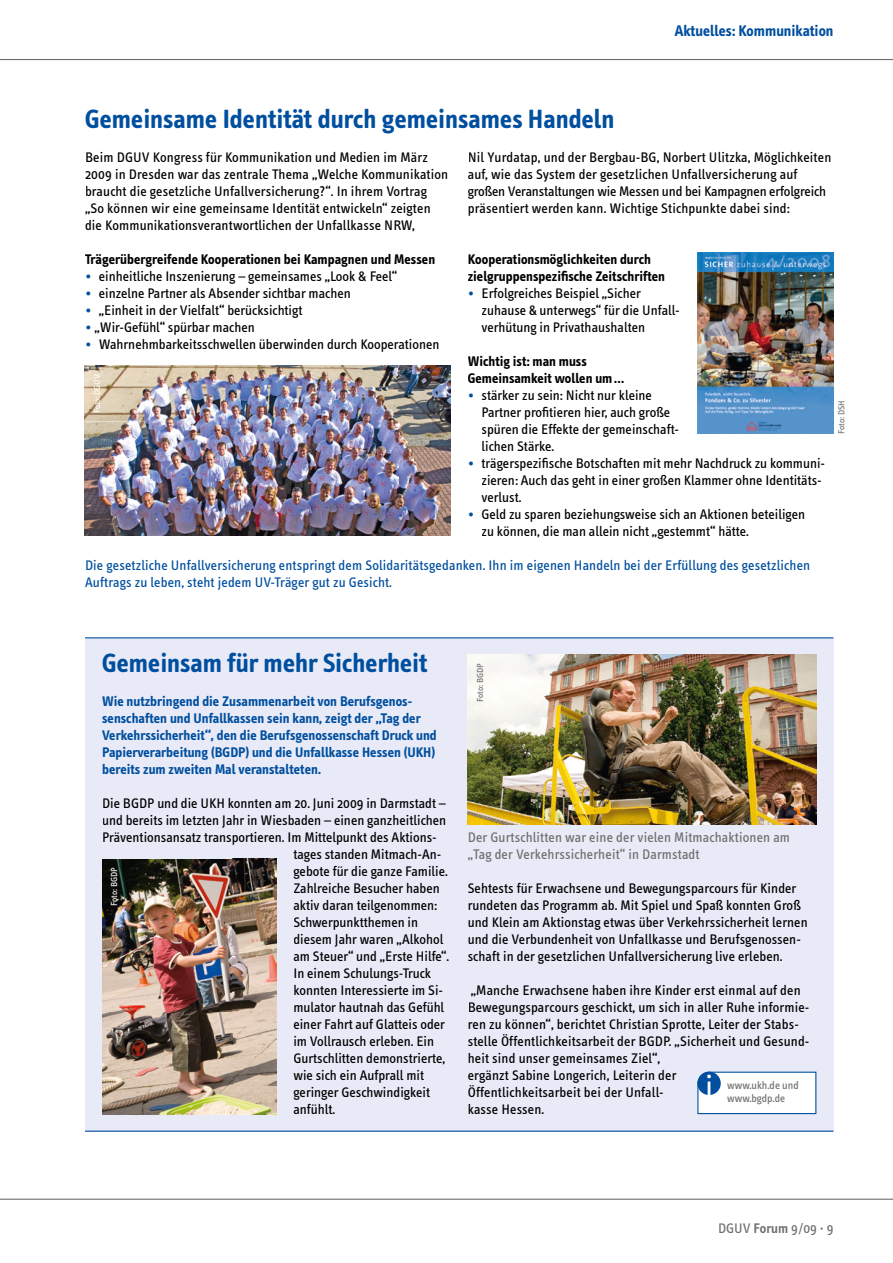
<style>
.page{position:relative;width:893px;height:1263px;background:#fff}
.page>*{position:absolute;margin:0;border:0;box-sizing:border-box;transform-origin:0 0}
.t1{font:30px "Info Text";color:#fff}
.t2{font:700 27px "Info Text";color:#004f9f}
.t3{font:700 15.75px "Info Text";color:#004f9f}
.t4{font:14.25px/17px "Info Text";color:#000}
.t5{font:700 14.25px/17px "Info Text";color:#004f9f}
.t6{font:14.25px/17px "Info Text";letter-spacing:.01em;color:#004f9f}
.t7{font:700 14.25px/17px "Info Text";color:#000}
.t8{font:14.25px/17px "Info Text";letter-spacing:.01em;color:#706f6f}
.t9{font:11.25px/13.5px "Info Text";color:#706f6f}
.t10{font:9px "Info Text";color:#fff}
.t11{font:9px "Info Text";color:#706f6f}
.s1{color:#004f9f}
.s2{font-weight:600}
</style>
<div class="page">
<hr style="left:0;top:59px;width:893px;height:1px;background:#706f6f">
<hr style="left:0;top:1198px;width:893px;height:2px;background:#706f6f">
<div style="left:85px;top:638px;width:748px;height:493px;background:#e8eaf7"></div>
<img style="left:102px;top:859px;width:175px;height:255px">
<hr style="left:85px;top:637px;width:748px;height:1px;background:#004f9f">
<hr style="left:85px;top:1130px;width:748px;height:2px;background:#004f9f">
<img style="left:468px;top:655px;width:348px;height:170px">
<img style="left:85px;top:366px;width:366px;height:170px">
<img style="left:697px;top:253px;width:136px;height:181px">
<svg style="left:697px;top:1071px;width:120px;height:44px;background:#ecf2f8"></svg>
<div style="left:697px;top:1071px;width:24px;height:24px;background:#004f9f;border-radius:50%"></div>
<p class="t3" style="left:675px;top:21px;width:160px">Aktuelles: Kommunikation</p>
<h2 class="t2" style="left:85px;top:103px;width:531px">Gemeinsame Identität durch gemeinsames Handeln</h2>
<p class="t4" style="left:85px;top:149px;width:365px">Beim DGUV Kongress für Kommunikation und Medien im März 2009 in Dresden war das zentrale Thema „Welche Kommunikation braucht die gesetzliche Unfallversicherung?“. In ihrem Vortrag „So können wir eine gemeinsame Identität entwickeln“ zeigten die Kommunikationsverantwortlichen der Unfallkasse NRW,</p>
<p class="t4" style="left:468px;top:149px;width:365px">Nil Yurdatap, und der Bergbau-BG, Norbert Ulitzka, Möglichkeiten auf, wie das System der gesetzlichen Unfallversicherung auf großen Veranstaltungen wie Messen und bei Kampagnen erfolgreich präsentiert werden kann. Wichtige Stichpunkte dabei sind:</p>
<p class="t7" style="left:85px;top:251px;width:352px">Trägerübergreifende Kooperationen bei Kampagnen und Messen</p>
<p class="t4" style="left:85px;top:268px;width:314px"><span class="s1">•</span> einheitliche Inszenierung – gemeinsames „Look &amp; Feel“</p>
<p class="t4" style="left:85px;top:285px;width:267px"><span class="s1">•</span> einzelne Partner als Absender sichtbar machen</p>
<p class="t4" style="left:85px;top:302px;width:219px"><span class="s1">•</span> „Einheit in der Vielfalt“ berücksichtigt</p>
<p class="t4" style="left:85px;top:319px;width:171px"><span class="s1">•</span> „Wir-Gefühl“ spürbar machen</p>
<p class="t4" style="left:85px;top:336px;width:356px"><span class="s1">•</span> Wahrnehmbarkeitsschwellen überwinden durch Kooperationen</p>
<p class="t7" style="left:468px;top:251px;width:199px">Kooperationsmöglichkeiten durch zielgruppenspezifische Zeitschriften</p>
<p class="t4" style="left:481px;top:285px;width:200px;text-indent:-14px"><span class="s1">•</span> Erfolgreiches Beispiel „Sicher zuhause &amp; unterwegs“ für die Unfall&shy;verhütung in Privathaushalten</p>
<p class="t7" style="left:468px;top:353px;width:158px">Wichtig ist: man muss<br>Gemeinsamkeit wollen um …</p>
<p class="t4" style="left:481px;top:387px;width:199px;text-indent:-14px"><span class="s1">•</span> stärker zu sein: Nicht nur kleine<br>Partner profitieren hier, auch große spüren die Effekte der gemeinschaft&shy;lichen Stärke.</p>
<p class="t4" style="left:481px;top:455px;width:345px;text-indent:-14px"><span class="s1">•</span> trägerspezifische Botschaften mit mehr Nachdruck zu kommuni&shy;zieren: Auch das geht in einer großen Klammer ohne Identitäts&shy;verlust.</p>
<p class="t4" style="left:481px;top:506px;width:325px;text-indent:-14px"><span class="s1">•</span> Geld zu sparen beziehungsweise sich an Aktionen beteiligen zu können, die man allein nicht „gestemmt“ hätte.</p>
<p class="t10" style="left:92px;top:413px;width:41px;rotate:-90deg">Foto: DGUV</p>
<p class="t11" style="left:836px;top:434px;width:35px;rotate:-90deg">Foto: DSH</p>
<p class="t6" style="left:85px;top:557px;width:727px">Die gesetzliche Unfallversicherung entspringt dem Solidaritätsgedanken. Ihn im eigenen Handeln bei der Erfüllung des gesetzlichen<br>Auftrags zu leben, steht jedem UV-Träger gut zu Gesicht.</p>
<h2 class="t2" style="left:102px;top:648px;width:327px">Gemeinsam für mehr Sicherheit</h2>
<p class="t5" style="left:102px;top:693px;width:336px">Wie nutzbringend die Zusammenarbeit von Berufsgenos&shy;senschaften und Unfallkassen sein kann, zeigt der „Tag der Verkehrssicherheit“, den die Berufsgenossenschaft Druck und Papierverarbeitung (BGDP) und die Unfallkasse Hessen (UKH) bereits zum zweiten Mal veranstalteten.</p>
<p class="t4" style="left:102px;top:795px;width:345px">Die BGDP und die UKH konnten am 20. Juni 2009 in Darmstadt –</p>
<p class="t4" style="left:102px;top:812px;width:346px">und bereits im letzten Jahr in Wiesbaden – einen ganzheitlichen</p>
<p class="t4" style="left:102px;top:829px;width:336px">Präventionsansatz transportieren. Im Mittelpunkt des Aktions-</p>
<p class="t4" style="left:293px;top:846px;width:150px">tages standen Mitmach-An-</p>
<p class="t4" style="left:293px;top:863px;width:156px">gebote für die ganze Familie.</p>
<p class="t4" style="left:293px;top:880px;width:148px">Zahlreiche Besucher haben</p>
<p class="t4" style="left:293px;top:897px;width:145px">aktiv daran teilgenommen:</p>
<p class="t4" style="left:293px;top:914px;width:126px">Schwerpunktthemen in</p>
<p class="t4" style="left:293px;top:931px;width:151px">diesem Jahr waren „Alkohol</p>
<p class="t4" style="left:293px;top:948px;width:157px">am Steuer“ und „Erste Hilfe“.</p>
<p class="t4" style="left:293px;top:965px;width:139px">In einem Schulungs-Truck</p>
<p class="t4" style="left:293px;top:982px;width:151px">konnten Interessierte im Si-</p>
<p class="t4" style="left:293px;top:999px;width:152px">mulator hautnah das Gefühl</p>
<p class="t4" style="left:293px;top:1016px;width:153px">einer Fahrt auf Glatteis oder</p>
<p class="t4" style="left:293px;top:1033px;width:142px">im Vollrausch erleben. Ein</p>
<p class="t4" style="left:293px;top:1050px;width:153px">Gurtschlitten demonstrierte,</p>
<p class="t4" style="left:293px;top:1067px;width:132px">wie sich ein Aufprall mit</p>
<p class="t4" style="left:293px;top:1084px;width:138px">geringer Geschwindigkeit</p>
<p class="t4" style="left:293px;top:1101px;width:43px">anfühlt.</p>
<p class="t10" style="left:109px;top:906px;width:40px;rotate:-90deg">Foto: BGDP</p>
<p class="t11" style="left:475px;top:702px;width:40px;rotate:-90deg">Foto: BGDP</p>
<p class="t8" style="left:468px;top:829px;width:324px">Der Gurtschlitten war eine der vielen Mitmachaktionen am „Tag der Verkehrssicherheit“ in Darmstadt</p>
<p class="t4" style="left:468px;top:880px;width:342px">Sehtests für Erwachsene und Bewegungsparcours für Kinder rundeten das Programm ab. Mit Spiel und Spaß konnten Groß und Klein am Aktionstag etwas über Verkehrssicherheit lernen und die Verbundenheit von Unfallkasse und Berufsgenossen&shy;schaft in der gesetzlichen Unfallversicherung live erleben.</p>
<p class="t4" style="left:468px;top:982px;width:343px">„Manche Erwachsene haben ihre Kinder erst einmal auf den Bewegungsparcours geschickt, um sich in aller Ruhe informie&shy;ren zu können“, berichtet Christian Sprotte, Leiter der Stabs&shy;stelle Öffentlichkeitsarbeit der BGDP. „Sicherheit und Gesund&shy;heit sind unser gemeinsames Ziel“,<br>ergänzt Sabine Longerich, Leiterin der<br>Öffentlichkeitsarbeit bei der Unfall-<br>kasse Hessen.</p>
<h1 class="t1" style="left:705px;top:1069px;width:9px">i</h1>
<p class="t9" style="left:727px;top:1078px;width:73px">www.ukh.de und www.bgdp.de</p>
<p class="t8" style="left:718px;top:1220px;width:117px">DGUV <span class="s2">Forum</span> 9 / 09 · 9</p>
</div>
